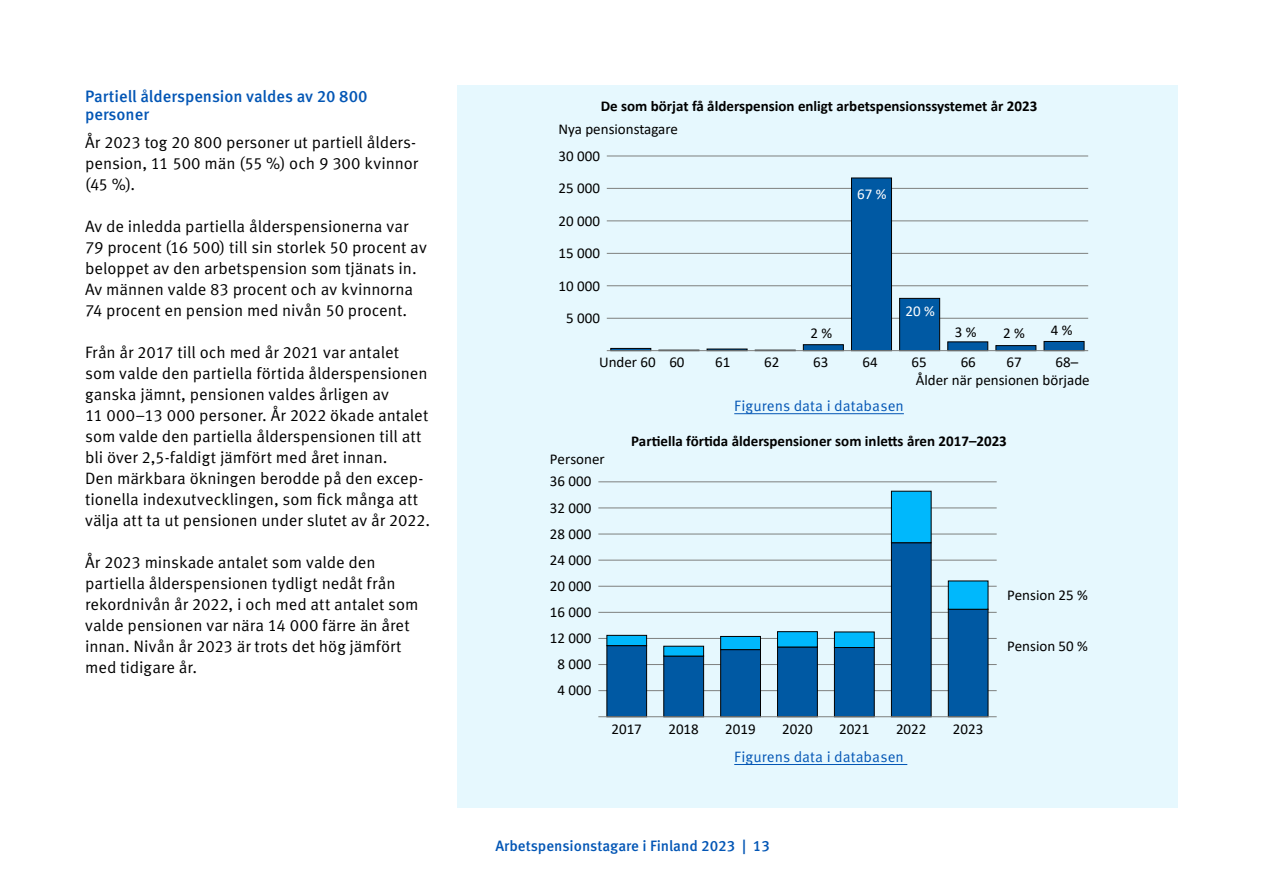
<style>
.page{position:relative;width:1263px;height:893px;background:#fff}
.page>*{position:absolute;margin:0;border:0;box-sizing:border-box;transform-origin:0 0}
.Leipä{font:16.5px/21px "Meta Pro Norm";letter-spacing:-.005em;color:#000}
._3__otsikko{font:500 16.5px/18px "Meta Pro";color:#0356b5}
.t1{font:15px/18px "Calibri";color:#000}
.Graafiotsikko{font:700 15px "Calibri";color:#000}
.Linkkiteksti{font:15px "Meta Pro Norm";letter-spacing:.005em;color:#0356b5}
.t2{font:500 15px "Meta Pro";color:#0356b5}
.t3{font:15px "Calibri";color:#fff}
</style>
<div class="page">
<div style="left:458px;top:85px;width:720px;height:723px;background:#e6f8fe"></div>
<hr style="left:734px;top:413px;width:170px;height:1px;background:#0356b5">
<hr style="left:734px;top:764px;width:173px;height:1px;background:#0356b5">
<hr style="left:607px;top:318px;width:481px;height:1px;background:#7e807e">
<hr style="left:607px;top:285px;width:481px;height:1px;background:#7e807e">
<hr style="left:607px;top:253px;width:481px;height:1px;background:#7e807e">
<hr style="left:607px;top:220px;width:481px;height:1px;background:#7e807e">
<hr style="left:607px;top:188px;width:481px;height:1px;background:#7e807e">
<hr style="left:607px;top:156px;width:481px;height:1px;background:#7e807e">
<hr style="left:611px;top:351px;width:40px;height:1px;background:#02b7fa">
<svg style="left:610px;top:177px;width:475px;height:173px"></svg>
<hr style="left:607px;top:350px;width:481px;height:1px;background:#7e807e">
<hr style="left:598px;top:690px;width:399px;height:1px;background:#7e807e">
<hr style="left:598px;top:664px;width:399px;height:1px;background:#7e807e">
<hr style="left:598px;top:638px;width:399px;height:1px;background:#7e807e">
<hr style="left:598px;top:612px;width:399px;height:1px;background:#7e807e">
<hr style="left:598px;top:586px;width:399px;height:1px;background:#7e807e">
<hr style="left:598px;top:560px;width:399px;height:1px;background:#7e807e">
<hr style="left:598px;top:534px;width:399px;height:1px;background:#7e807e">
<hr style="left:598px;top:508px;width:399px;height:1px;background:#7e807e">
<hr style="left:598px;top:481px;width:399px;height:1px;background:#7e807e">
<svg style="left:606px;top:657px;width:383px;height:59px"></svg>
<svg style="left:606px;top:490px;width:383px;height:167px"></svg>
<hr style="left:598px;top:716px;width:399px;height:1px;background:#7e807e">
<h2 class="_3__otsikko" style="left:85px;top:86px;width:284px">Partiell ålderspension valdes av 20 800 personer</h2>
<p class="Leipä" style="left:85px;top:131px;width:335px">År 2023 tog 20 800 personer ut partiell ålders&shy;pension, 11 500 män (55 %) och 9 300 kvinnor (45 %).</p>
<p class="Leipä" style="left:85px;top:215px;width:343px">Av de inledda partiella ålderspensionerna var 79 procent (16 500) till sin storlek 50 procent av beloppet av den arbetspension som tjänats in.<br>Av männen valde 83 procent och av kvinnorna 74 procent en pension med nivån 50 procent.</p>
<p class="Leipä" style="left:85px;top:341px;width:347px">Från år 2017 till och med år 2021 var antalet som valde den partiella förtida ålderspensionen ganska jämnt, pensionen valdes årligen av<br>11 000–13 000 personer. År 2022 ökade antalet som valde den partiella ålderspensionen till att bli över 2,5-faldigt jämfört med året innan.<br>Den märkbara ökningen berodde på den excep&shy;tionella indexutvecklingen, som fick många att välja att ta ut pensionen under slutet av år 2022.</p>
<p class="Leipä" style="left:85px;top:551px;width:335px">År 2023 minskade antalet som valde den partiella ålderspensionen tydligt nedåt från rekordnivån år 2022, i och med att antalet som valde pensionen var nära 14 000 färre än året innan. Nivån år 2023 är trots det hög jämfört med tidigare år.</p>
<p class="Graafiotsikko" style="left:601px;top:96px;width:438px">De som börjat få ålderspension enligt arbetspensionssystemet år 2023</p>
<p class="t1" style="left:559px;top:120px;width:121px">Nya pensionstagare</p>
<p class="t1" style="left:559px;top:146px;width:43px">30 000</p>
<p class="t1" style="left:559px;top:179px;width:43px">25 000</p>
<p class="t1" style="left:559px;top:211px;width:43px">20 000</p>
<p class="t1" style="left:559px;top:244px;width:43px">15 000</p>
<p class="t1" style="left:559px;top:277px;width:43px">10 000</p>
<p class="t1" style="left:566px;top:309px;width:35px">5 000</p>
<p class="t3" style="left:857px;top:183px;width:31px">67 %</p>
<p class="t3" style="left:905px;top:301px;width:31px">20 %</p>
<p class="t1" style="left:810px;top:324px;width:23px">2 %</p>
<p class="t1" style="left:955px;top:323px;width:23px">3 %</p>
<p class="t1" style="left:1003px;top:324px;width:23px">2 %</p>
<p class="t1" style="left:1051px;top:321px;width:23px">4 %</p>
<p class="t1" style="left:599px;top:353px;width:87px">Under 60 60</p>
<p class="t1" style="left:715px;top:353px;width:17px">61</p>
<p class="t1" style="left:764px;top:353px;width:17px">62</p>
<p class="t1" style="left:813px;top:353px;width:17px">63</p>
<p class="t1" style="left:862px;top:353px;width:17px">64</p>
<p class="t1" style="left:911px;top:353px;width:17px">65</p>
<p class="t1" style="left:961px;top:353px;width:17px">66</p>
<p class="t1" style="left:1006px;top:353px;width:17px">67</p>
<p class="t1" style="left:916px;top:353px;width:175px;text-indent:140px">68–<br>Ålder när pensionen började</p>
<p class="t1" style="left:550px;top:450px;width:56px">Personer</p>
<p class="t1" style="left:550px;top:472px;width:43px">36 000</p>
<p class="t1" style="left:550px;top:498px;width:43px">32 000</p>
<p class="t1" style="left:550px;top:524px;width:43px">28 000</p>
<p class="t1" style="left:550px;top:550px;width:43px">24 000</p>
<p class="t1" style="left:550px;top:576px;width:43px">20 000</p>
<p class="t1" style="left:550px;top:602px;width:43px">16 000</p>
<p class="t1" style="left:550px;top:628px;width:43px">12 000</p>
<p class="t1" style="left:557px;top:654px;width:35px">8 000</p>
<p class="t1" style="left:557px;top:680px;width:35px">4 000</p>
<p class="Linkkiteksti" style="left:734px;top:394px;width:171px">Figurens data i databasen</p>
<p class="Graafiotsikko" style="left:631px;top:430px;width:377px">Partiella förtida ålderspensioner som inletts åren 2017–2023</p>
<p class="t1" style="left:1007px;top:586px;width:82px">Pension 25 %</p>
<p class="t1" style="left:1007px;top:637px;width:82px">Pension 50 %</p>
<p class="t1" style="left:611px;top:720px;width:32px">2017</p>
<p class="t1" style="left:668px;top:720px;width:32px">2018</p>
<p class="t1" style="left:725px;top:720px;width:32px">2019</p>
<p class="t1" style="left:782px;top:720px;width:32px">2020</p>
<p class="t1" style="left:839px;top:720px;width:32px">2021</p>
<p class="t1" style="left:896px;top:720px;width:32px">2022</p>
<p class="t1" style="left:953px;top:720px;width:32px">2023</p>
<p class="Linkkiteksti" style="left:734px;top:745px;width:171px">Figurens data i databasen</p>
<p class="t2" style="left:495px;top:834px;width:276px">Arbetspensionstagare i Finland 2023 | 13</p>
</div>
